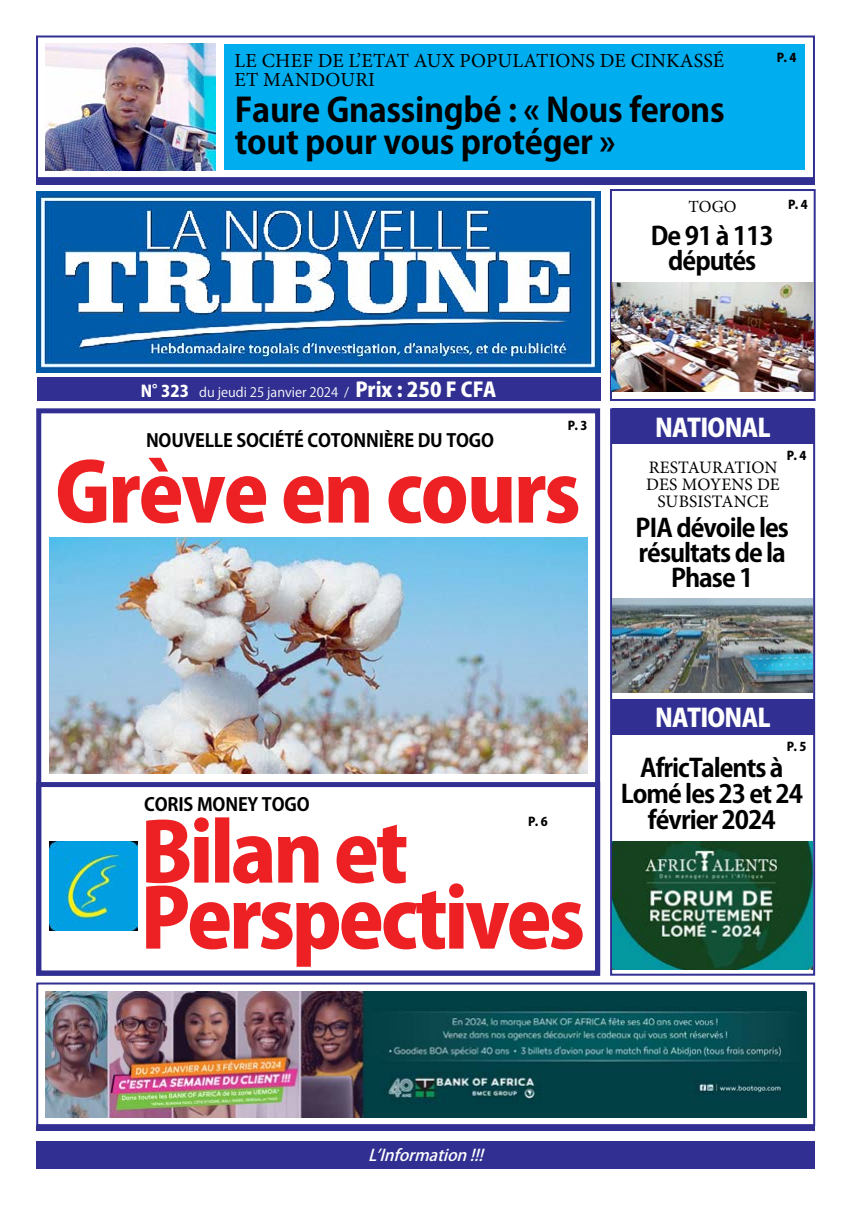
<style>
.page{position:relative;width:851px;height:1205px;background:#fff}
.page>*{position:absolute;margin:0;border:0;box-sizing:border-box;transform-origin:0 0}
.t1{font:800 81px "Koz Go Pro";letter-spacing:-.03em;color:#ed2124}
.t2{font:700 33px/32px "Koz Go Pro";letter-spacing:-.01em;color:#000}
.t3{font:700 25px/25px "Koz Go Pro";letter-spacing:-.04em;color:#000;text-align:center}
.t4{font:800 25px "Koz Go Pro";letter-spacing:-.03em;color:#fff}
.t5{font:20px/19px "Minion Pro";letter-spacing:.01em;color:#000}
.t6{font:700 18px "Koz Go Pro";letter-spacing:-.01em;color:#000}
.t7{font:17.5px/17px "Minion Pro";color:#000;text-align:center}
.t8{font:17px "Minion Pro";color:#000}
.t9{font:italic 500 16px "Koz Go Pro";color:#fff}
.t10{font:13px "Koz Go Pro";color:#fff}
.t11{font:800 12px "Koz Go Pro";color:#000}
.s1{font-weight:800;font-size:16px}
.s2{font-weight:800;font-size:20px}
</style>
<div class="page">
<div style="left:36px;top:408px;width:564px;height:567px;border:5px solid #313092"></div>
<div style="left:36px;top:782px;width:564px;height:193px;border:5px solid #313092"></div>
<div style="left:36px;top:35px;width:778px;height:144px;border:2px solid #313092"></div>
<div style="left:610px;top:189px;width:205px;height:212px;background:#fff;border:2px solid #313092"></div>
<div style="left:36px;top:982px;width:779px;height:144px;border:2px solid #313092"></div>
<div style="left:36px;top:179px;width:778px;height:5px;background:#313092"></div>
<div style="left:610px;top:408px;width:205px;height:567px;border:2px solid #313092"></div>
<div style="left:612px;top:408px;width:201px;height:36px;background:#313092"></div>
<div style="left:612px;top:699px;width:201px;height:35px;background:#313092"></div>
<div style="left:37px;top:377px;width:563px;height:24px;background:#313092"></div>
<div style="left:36px;top:1141px;width:779px;height:27px;background:#313092"></div>
<img style="left:36px;top:191px;width:564px;height:181px">
<div style="left:36px;top:1125px;width:779px;height:6px;background:#313092"></div>
<svg style="left:146px;top:817px;width:436px;height:150px"></svg>
<img style="left:612px;top:599px;width:200px;height:93px">
<img style="left:612px;top:841px;width:200px;height:128px">
<img style="left:45px;top:991px;width:761px;height:126px">
<img style="left:50px;top:537px;width:537px;height:236px">
<img style="left:612px;top:282px;width:201px;height:109px">
<div style="left:224px;top:45px;width:580px;height:125px;background:#00aeef"></div>
<img style="left:45px;top:44px;width:170px;height:126px">
<img style="left:49px;top:842px;width:89px;height:88px">
<p class="t5" style="left:234px;top:51px;width:491px">LE CHEF DE L’ETAT AUX POPULATIONS DE CINKASSÉ<br>ET MANDOURI</p>
<p class="t11" style="left:776px;top:50px;width:21px">P. 4</p>
<h2 class="t2" style="left:235px;top:96px;width:491px">Faure Gnassingbé : « Nous ferons tout pour vous protéger »</h2>
<p class="t8" style="left:688px;top:195px;width:50px">TOGO</p>
<p class="t3" style="left:650px;top:225px;width:124px">De 91 à 113 députés</p>
<p class="t11" style="left:788px;top:196px;width:21px">P. 4</p>
<p class="t10" style="left:141px;top:384px;width:357px"><span class="s1">N°323</span> du jeudi 25 janvier 2024 / <span class="s2">Prix : 250 F CFA</span></p>
<p class="t6" style="left:146px;top:429px;width:349px">Nouvelle Société Cotonni ère du Togo</p>
<p class="t11" style="left:567px;top:417px;width:21px">P. 3</p>
<p class="t4" style="left:655px;top:411px;width:117px">national</p>
<h1 class="t1" style="left:55px;top:440px;width:527px">Grève en cours</h1>
<p class="t7" style="left:646px;top:459px;width:135px">RESTAURATION<br>DES MOYENS DE<br>SUBSISTANCE</p>
<p class="t11" style="left:786px;top:448px;width:21px">P. 4</p>
<p class="t3" style="left:635px;top:517px;width:155px">PIA dévoile les résultats de la<br>Phase 1</p>
<p class="t6" style="left:144px;top:793px;width:167px">Coris Money togo</p>
<p class="t11" style="left:528px;top:813px;width:21px">P. 6</p>
<p class="t4" style="left:655px;top:701px;width:117px">national</p>
<p class="t11" style="left:786px;top:738px;width:21px">P. 5</p>
<p class="t3" style="left:620px;top:756px;width:184px;line-height:26px">AfricTalents à<br>Lomé les 23 et 24 février 2024</p>
<p class="t9" style="left:368px;top:1144px;width:122px">L’Information!!!</p>
</div>
